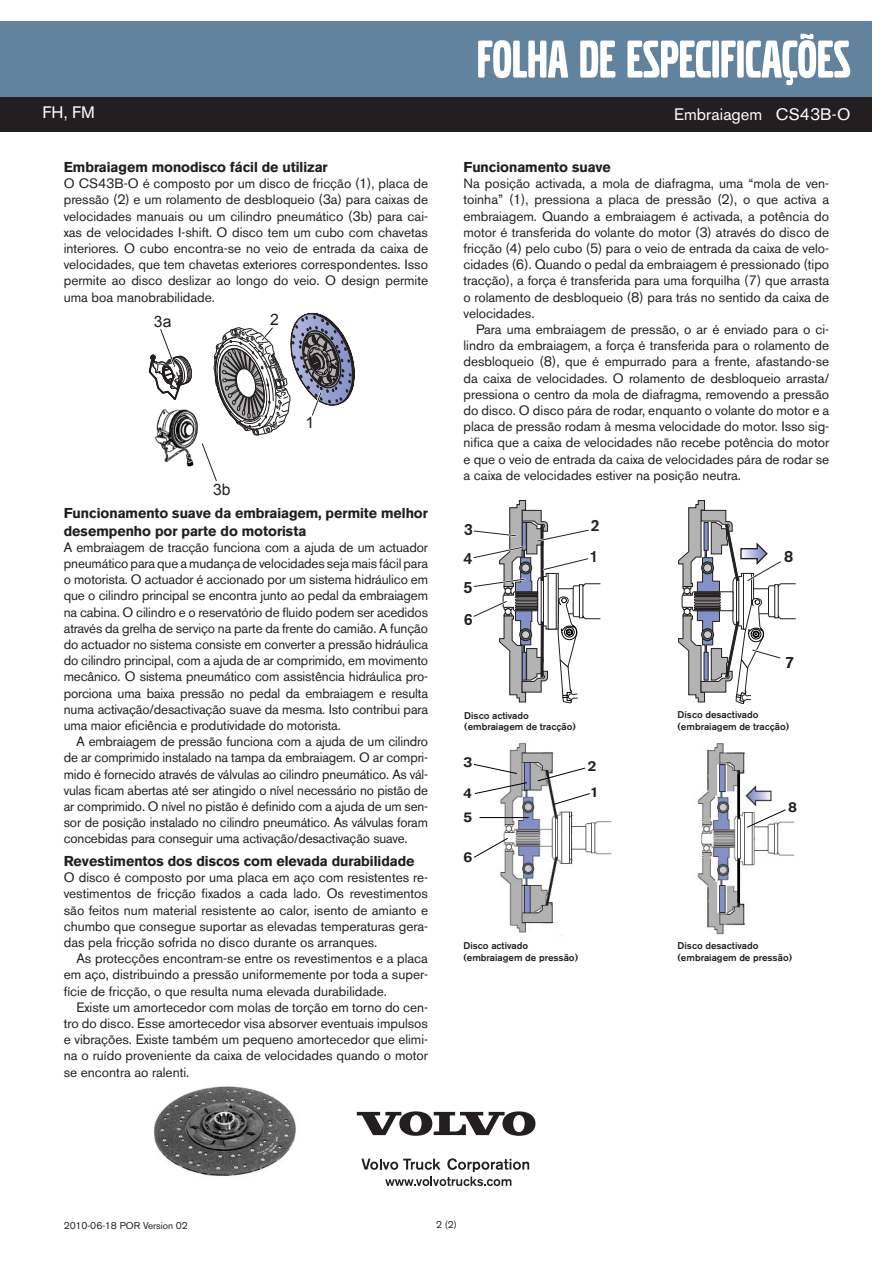
<style>
.page{position:relative;width:893px;height:1263px;background:#fff}
.page>*{position:absolute;margin:0;border:0;box-sizing:border-box;transform-origin:0 0}
.t1{font:55.5px "Volvo Broad Pro";letter-spacing:-.005em;color:#fff}
.t2{font:16.5px "Volvo Sans Pro";letter-spacing:.01em;color:#fff}
.t3{font:500 16.2px/28.8px "Volvo Sans";color:#231f20}
.t4{font:15.75px "Arial";color:#231f20}
.t5{font:700 14.25px/18px "Volvo Sans Pro";color:#231f20}
.t6{font:13.5px/16.2px "Volvo Sans Pro";color:#231f20;text-align:justify}
.t7{font:700 13.5px/26.1px "Volvo Sans Pro";color:#231f20}
.t8{font:500 9.75px/11.7px "Volvo Sans Pro";color:#231f20}
.t9{font:9.75px "Volvo Sans Pro";color:#231f20}
</style>
<div class="page">
<svg style="left:357px;top:1111px;width:178px;height:25px"></svg>
<svg style="left:361px;top:1158px;width:168px;height:28px"></svg>
<div style="left:0;top:21px;width:872px;height:77px;background:#61839e"></div>
<div style="left:0;top:98px;width:872px;height:34px;background:#231f20"></div>
<svg style="left:473px;top:500px;width:127px;height:203px"></svg>
<svg style="left:678px;top:500px;width:118px;height:204px"></svg>
<img style="left:154px;top:1086px;width:142px;height:90px">
<svg style="left:149px;top:329px;width:43px;height:71px"></svg>
<svg style="left:213px;top:312px;width:142px;height:124px"></svg>
<svg style="left:202px;top:443px;width:15px;height:39px"></svg>
<img style="left:155px;top:410px;width:43px;height:57px">
<img style="left:697px;top:743px;width:98px;height:192px">
<svg style="left:746px;top:809px;width:40px;height:19px"></svg>
<img style="left:483px;top:743px;width:129px;height:193px">
<svg style="left:537px;top:767px;width:49px;height:15px"></svg>
<svg style="left:552px;top:792px;width:39px;height:14px"></svg>
<svg style="left:474px;top:763px;width:44px;height:12px"></svg>
<svg style="left:474px;top:781px;width:54px;height:14px"></svg>
<hr style="left:479px;top:817px;width:50px;height:1px;background:#000">
<svg style="left:474px;top:837px;width:35px;height:22px"></svg>
<h1 class="t1" style="left:477px;top:33px;width:375px">FOLHA DE ESPECIFICAÇÕES</h1>
<p class="t2" style="left:43px;top:103px;width:54px">FH, FM</p>
<p class="t2" style="left:674px;top:104px;width:178px">Embraiagem CS43B-O</p>
<p class="t5" style="left:64px;top:158px;width:265px">Embraiagem monodisco fácil de utilizar</p>
<p class="t6" style="left:64px;top:175px;width:366px">O CS43B-O é composto por um disco de fricção (1), placa de pressão (2) e um rolamento de desbloqueio (3a) para caixas de velocidades manuais ou um cilindro pneumático (3b) para cai&shy;xas de velocidades I-shift. O disco tem um cubo com chavetas interiores. O cubo encontra-se no veio de entrada da caixa de velocidades, que tem chavetas exteriores correspondentes. Isso permite ao disco deslizar ao longo do veio. O design permite uma boa manobrabilidade.</p>
<p class="t4" style="left:154px;top:311px;width:19px">3a</p>
<p class="t4" style="left:270px;top:309px;width:10px">2</p>
<p class="t4" style="left:213px;top:479px;width:19px">3b</p>
<p class="t4" style="left:305px;top:413px;width:10px">1</p>
<p class="t5" style="left:64px;top:504px;width:366px">Funcionamento suave da embraiagem, permite melhor desempenho por parte do motorista</p>
<p class="t6" style="left:64px;top:539px;width:366px">A embraiagem de tracção funciona com a ajuda de um actuador pneumático para que a mudança de velocidades seja mais fácil para o motorista. O actuador é accionado por um sistema hidráulico em que o cilindro principal se encontra junto ao pedal da embraiagem na cabina. O cilindro e o reservatório de fluido podem ser acedidos através da grelha de serviço na parte da frente do camião. A função do actuador no sistema consiste em converter a pressão hidráulica do cilindro principal, com a ajuda de ar comprimido, em movimento mecânico. O sistema pneumático com assistência hidráulica pro&shy;porciona uma baixa pressão no pedal da embraiagem e resulta numa activação/desactivação suave da mesma. Isto contribui para uma maior eficiência e produtividade do motorista.</p>
<p class="t6" style="left:64px;top:733px;width:366px;text-indent:13px">A embraiagem de pressão funciona com a ajuda de um cilindro de ar comprimido instalado na tampa da embraiagem. O ar compri&shy;mido é fornecido através de válvulas ao cilindro pneumático. As vál&shy;vulas ficam abertas até ser atingido o nível necessário no pistão de ar comprimido. O nível no pistão é definido com a ajuda de um sen&shy;sor de posição instalado no cilindro pneumático. As válvulas foram concebidas para conseguir uma activação/desactivação suave.</p>
<p class="t5" style="left:64px;top:852px;width:352px">Revestimentos dos discos com elevada durabilidade</p>
<p class="t6" style="left:64px;top:869px;width:366px">O disco é composto por uma placa em aço com resistentes re&shy;vestimentos de fricção fixados a cada lado. Os revestimentos são feitos num material resistente ao calor, isento de amianto e chumbo que consegue suportar as elevadas temperaturas gera&shy;das pela fricção sofrida no disco durante os arranques.</p>
<p class="t6" style="left:64px;top:950px;width:366px;text-indent:13px">As protecções encontram-se entre os revestimentos e a placa em aço, distribuindo a pressão uniformemente por toda a super&shy;fície de fricção, o que resulta numa elevada durabilidade.</p>
<p class="t6" style="left:64px;top:999px;width:366px;text-indent:13px">Existe um amortecedor com molas de torção em torno do cen&shy;tro do disco. Esse amortecedor visa absorver eventuais impulsos e vibrações. Existe também um pequeno amortecedor que elimi&shy;na o ruído proveniente da caixa de velocidades quando o motor se encontra ao ralenti.</p>
<p class="t5" style="left:463px;top:158px;width:149px">Funcionamento suave</p>
<p class="t6" style="left:463px;top:175px;width:367px">Na posição activada, a mola de diafragma, uma “mola de ven&shy;toinha” (1), pressiona a placa de pressão (2), o que activa a embraiagem. Quando a embraiagem é activada, a potência do motor é transferida do volante do motor (3) através do disco de fricção (4) pelo cubo (5) para o veio de entrada da caixa de velo&shy;cidades (6). Quando o pedal da embraiagem é pressionado (tipo tracção), a força é transferida para uma forquilha (7) que arrasta o rolamento de desbloqueio (8) para trás no sentido da caixa de velocidades.</p>
<p class="t6" style="left:463px;top:321px;width:367px;text-indent:13px">Para uma embraiagem de pressão, o ar é enviado para o ci&shy;lindro da embraiagem, a força é transferida para o rolamento de desbloqueio (8), que é empurrado para a frente, afastando-se da caixa de velocidades. O rolamento de desbloqueio arrasta/ pressiona o centro da mola de diafragma, removendo a pressão do disco. O disco pára de rodar, enquanto o volante do motor e a placa de pressão rodam à mesma velocidade do motor. Isso sig&shy;nifica que a caixa de velocidades não recebe potência do motor e que o veio de entrada da caixa de velocidades pára de rodar se a caixa de velocidades estiver na posição neutra.</p>
<p class="t3" style="left:464px;top:515px;width:11px">3</p>
<p class="t3" style="left:590px;top:511px;width:11px">2</p>
<p class="t3" style="left:463px;top:544px;width:11px">4<br>5</p>
<p class="t3" style="left:590px;top:542px;width:11px">1</p>
<p class="t3" style="left:784px;top:542px;width:11px">8</p>
<p class="t3" style="left:464px;top:605px;width:11px">6</p>
<p class="t3" style="left:785px;top:648px;width:11px">7</p>
<p class="t8" style="left:464px;top:709px;width:113px">Disco activado (embraiagem de tracção)</p>
<p class="t8" style="left:677px;top:709px;width:113px">Disco desactivado (embraiagem de tracção)</p>
<p class="t7" style="left:463px;top:749px;width:10px">3</p>
<p class="t7" style="left:463px;top:781px;width:10px;line-height:24px">4<br>5</p>
<p class="t7" style="left:463px;top:844px;width:10px">6</p>
<p class="t7" style="left:587px;top:753px;width:12px">2<br>1</p>
<p class="t7" style="left:788px;top:795px;width:10px">8</p>
<p class="t8" style="left:463px;top:940px;width:116px">Disco activado (embraiagem de pressão)</p>
<p class="t8" style="left:677px;top:940px;width:116px">Disco desactivado (embraiagem de pressão)</p>
<p class="t9" style="left:64px;top:1219px;width:125px">2010-06-18 POR Version 02</p>
<p class="t9" style="left:436px;top:1219px;width:22px">2 (2)</p>
</div>
